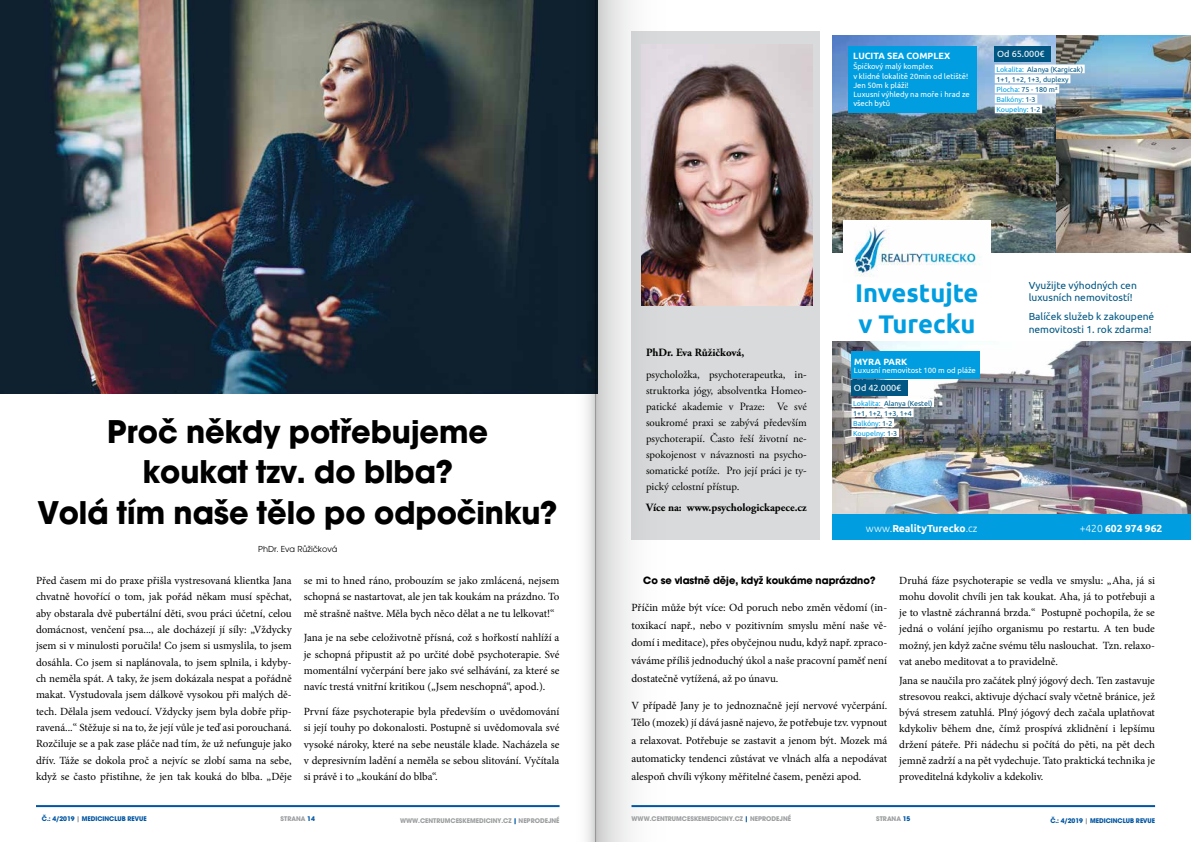
<style>
.page{position:relative;width:1191px;height:842px;background:#fff}
.page>*{position:absolute;margin:0;border:0;box-sizing:border-box;transform-origin:0 0}
.t1{font:700 34.3px/40.8px "Avant Gar Got Itc TCE";color:#000;text-align:center}
.t2{font:700 25.6px/30.7px "Ubuntu";color:#009ee0}
.t3{font:11.1px/16px "Adobe Garamond Pro";color:#000;text-align:justify}
.t4{font:700 11.1px "Adobe Garamond Pro";color:#000}
.t5{font:700 11.1px "Avant Gar Got Itc TCE";color:#000}
.t6{font:11px/16.3px "Minion Pro";color:#000;text-align:justify}
.t7{font:10.2px/12.3px "Ubuntu";color:#005783}
.t8{font:700 10.2px "Ubuntu";color:#fff}
.t9{font:700 9.1px "Ubuntu";color:#fff}
.t10{font:9.1px "Ubuntu";color:#fff}
.t11{font:9.1px "Avant Garde Gothic Itc TCE";color:#000}
.t12{font:7.7px/9.2px "Ubuntu";color:#fff}
.t13{font:7.2px/10px "Ubuntu";color:#005783}
.t14{font:700 7.1px "Avant Gar Got Itc TCE";color:#9c9e9f}
.t15{font:700 7.1px "Avant Gar Got Itc TCE";color:#0056a2}
.s1{color:#009ee0}
.s2{font-weight:300}
.s3{color:#9c9e9f}
.s4{color:#0056a2}
</style>
<div class="page">
<img style="left:0;top:0;width:568px;height:393px">
<img style="left:832px;top:341px;width:359px;height:173px">
<img style="left:832px;top:36px;width:224px;height:217px">
<img style="left:1056px;top:36px;width:135px;height:217px">
<img style="left:843px;top:220px;width:147px;height:57px">
<div style="left:851px;top:351px;width:128px;height:28px;background:#009ee0"></div>
<div style="left:848px;top:46px;width:128px;height:66px;background:#009ee0"></div>
<div style="left:851px;top:380px;width:57px;height:16px;background:#005783"></div>
<div style="left:851px;top:398px;width:83px;height:9px;background:#fff"></div>
<div style="left:851px;top:408px;width:62px;height:9px;background:#fff"></div>
<div style="left:851px;top:418px;width:43px;height:9px;background:#fff"></div>
<div style="left:851px;top:428px;width:48px;height:9px;background:#fff"></div>
<div style="left:994px;top:65px;width:90px;height:8px;background:#fff"></div>
<div style="left:994px;top:75px;width:76px;height:8px;background:#fff"></div>
<div style="left:994px;top:85px;width:65px;height:8px;background:#fff"></div>
<div style="left:994px;top:95px;width:43px;height:8px;background:#fff"></div>
<div style="left:994px;top:105px;width:48px;height:8px;background:#fff"></div>
<div style="left:994px;top:46px;width:57px;height:16px;background:#005783"></div>
<div style="left:832px;top:514px;width:359px;height:26px;background:#009ee0"></div>
<div style="left:631px;top:31px;width:189px;height:508px;background:#d9dadb"></div>
<img style="left:689px;top:49px;width:123px;height:257px">
<svg style="left:595px;top:0;width:94px;height:842px"></svg>
<svg style="left:568px;top:0;width:27px;height:842px"></svg>
<hr style="left:36px;top:805px;width:523px;height:2px;background:#0056a2">
<hr style="left:631px;top:805px;width:524px;height:2px;background:#0056a2">
<p class="t9" style="left:853px;top:50px;width:98px">LUCITA SEA COMPLEX</p>
<p class="t12" style="left:853px;top:62px;width:118px">Špičkový malý komplex<br>v klidné lokalitě 20min od letiště!<br>Jen 50m k pláži!<br>Luxusní výhledy na moře i hrad ze všech bytů</p>
<p class="t10" style="left:997px;top:48px;width:49px">Od 65.000€</p>
<p class="t13" style="left:996px;top:64px;width:88px"><span class="s1">Lokalita:</span> Alanya (Kargicak)<br>1+1, 1+2, 1+3, duplexy<br><span class="s1">Plocha:</span> 75 - 180 m²<br><span class="s1">Balkóny:</span> 1-3<br><span class="s1">Koupelny:</span> 1-2</p>
<h1 class="t1" style="left:38px;top:410px;width:520px">Proč někdy potřebujeme<br>koukat tzv. do blba?<br>Volá tím naše tělo po odpočinku?</h1>
<p class="t11" style="left:258px;top:544px;width:81px">PhDr. Eva Růžičková</p>
<p class="t6" style="left:36px;top:572px;width:257px">Před časem mi do praxe přišla vystresovaná klientka Jana chvatně hovořící o tom, jak pořád někam musí spěchat, aby obstarala dvě pubertální děti, svou práci účetní, celou domácnost, venčení psa..., ale docházejí jí síly: „Vždycky jsem si v minulosti poručila! Co jsem si usmyslila, to jsem dosáhla. Co jsem si naplánovala, to jsem splnila, i kdyby&shy;ch neměla spát. A taky, že jsem dokázala nespat a pořádně makat. Vystudovala jsem dálkově vysokou při malých dě&shy;tech. Dělala jsem vedoucí. Vždycky jsem byla dobře přip&shy;ravená...“ Stěžuje si na to, že její vůle je teď asi porouchaná.<br>Rozčiluje se a pak zase pláče nad tím, že už nefunguje jako dřív. Táže se dokola proč a nejvíc se zlobí sama na sebe, když se často přistihne, že jen tak kouká do blba. „Děje</p>
<p class="t6" style="left:304px;top:572px;width:257px">se mi to hned ráno, probouzím se jako zmlácená, nejsem schopná se nastartovat, ale jen tak koukám na prázdno. To mě strašně naštve. Měla bych něco dělat a ne tu lelkovat!“</p>
<p class="t6" style="left:304px;top:630px;width:257px">Jana je na sebe celoživotně přísná, což s hořkostí nahlíží a je schopná připustit až po určité době psychoterapie. Své momentální vyčerpání bere jako své selhávání, za které se navíc trestá vnitřní kritikou („Jsem neschopná“, apod.).</p>
<p class="t6" style="left:304px;top:703px;width:257px">První fáze psychoterapie byla především o uvědomování si její touhy po dokonalosti. Postupně si uvědomovala své vysoké nároky, které na sebe neustále klade. Nacházela se v depresivním ladění a neměla se sebou slitování. Vyčítala si právě i to „koukání do blba“.</p>
<p class="t4" style="left:646px;top:346px;width:100px">PhDr. Eva Růžičková,</p>
<p class="t3" style="left:646px;top:366px;width:162px">psycholožka, psychoterapeutka, in&shy;struktorka jógy, absolventka Homeo&shy;patické akademie v Praze: Ve své soukromé praxi se zabývá především psychoterapií. Často řeší životní ne&shy;spokojenost v návaznosti na psycho&shy;somatické potíže. Pro její práci je ty&shy;pický celostní přístup.</p>
<p class="t4" style="left:646px;top:501px;width:162px">Více na: www.psychologickapece.cz</p>
<h2 class="t2" style="left:855px;top:277px;width:125px">Investujte v Turecku</h2>
<p class="t7" style="left:1028px;top:278px;width:110px">Využijte výhodných cen luxusních nemovitostí!</p>
<p class="t7" style="left:1028px;top:310px;width:127px">Balíček služeb k zakoupené nemovitosti 1. rok zdarma!</p>
<p class="t9" style="left:854px;top:356px;width:55px">MYRA PARK</p>
<p class="t12" style="left:854px;top:365px;width:123px">Luxusní nemovitost 100 m od pláže</p>
<p class="t10" style="left:854px;top:382px;width:49px">Od 42.000€</p>
<p class="t13" style="left:853px;top:398px;width:81px"><span class="s1">Lokalita:</span> Alanya (Kestel)<br>1+1, 1+2, 1+3, 1+4<br><span class="s1">Balkóny:</span> 1-2<br><span class="s1">Koupelny:</span> 1-3</p>
<p class="t8" style="left:866px;top:522px;width:113px"><span class="s2">www.</span>RealityTurecko<span class="s2">.cz</span></p>
<p class="t8" style="left:1079px;top:522px;width:84px"><span class="s2">+420</span> 602 974 962</p>
<p class="t5" style="left:643px;top:574px;width:234px">Co se vlastně děje, když koukáme naprázdno?</p>
<p class="t6" style="left:631px;top:598px;width:257px;line-height:17.9px">Příčin může být více: Od poruch nebo změn vědomí (in&shy;toxikací např., nebo v pozitivním smyslu mění naše vě&shy;domí i meditace), přes obyčejnou nudu, když např. zpraco&shy;váváme příliš jednoduchý úkol a naše pracovní paměť není dostatečně vytížená, až po únavu.</p>
<p class="t6" style="left:631px;top:696px;width:257px;line-height:17.9px">V případě Jany je to jednoznačně její nervové vyčerpání.<br>Tělo (mozek) jí dává jasně najevo, že potřebuje tzv. vypnout a relaxovat. Potřebuje se zastavit a jenom být. Mozek má automaticky tendenci zůstávat ve vlnách alfa a nepodávat alespoň chvíli výkony měřitelné časem, penězi apod.</p>
<p class="t6" style="left:899px;top:573px;width:257px">Druhá fáze psychoterapie se vedla ve smyslu: „Aha, já si mohu dovolit chvíli jen tak koukat. Aha, já to potřebuji a je to vlastně záchranná brzda.“ Postupně pochopila, že se jedná o volání jejího organismu po restartu. A ten bude možný, jen když začne svému tělu naslouchat. Tzn. relaxo&shy;vat anebo meditovat a to pravidelně.</p>
<p class="t6" style="left:899px;top:672px;width:257px">Jana se naučila pro začátek plný jógový dech. Ten zastavuje stresovou reakci, aktivuje dýchací svaly včetně bránice, jež bývá stresem zatuhlá. Plný jógový dech začala uplatňovat kdykoliv během dne, čímž prospívá zklidnění i lepšímu držení páteře. Při nádechu si počítá do pěti, na pět dech jemně zadrží a na pět vydechuje. Tato praktická technika je proveditelná kdykoliv a kdekoliv.</p>
<p class="t15" style="left:42px;top:814px;width:106px">Č.: 4/2019 <span class="s3">|</span> MEDICINCLUB REVUE</p>
<p class="t14" style="left:281px;top:814px;width:36px">STRANA <span class="s4">14</span></p>
<p class="t14" style="left:400px;top:816px;width:161px">WWW.CENTRUMCESKEMEDICINY.CZ <span class="s4">|</span> NEPRODEJNÉ</p>
<p class="t14" style="left:631px;top:814px;width:161px">WWW.CENTRUMCESKEMEDICINY.CZ <span class="s4">|</span> NEPRODEJNÉ</p>
<p class="t14" style="left:876px;top:814px;width:36px">STRANA <span class="s4">15</span></p>
<p class="t15" style="left:1050px;top:816px;width:106px">Č.: 4/2019 <span class="s3">|</span> MEDICINCLUB REVUE</p>
</div>
